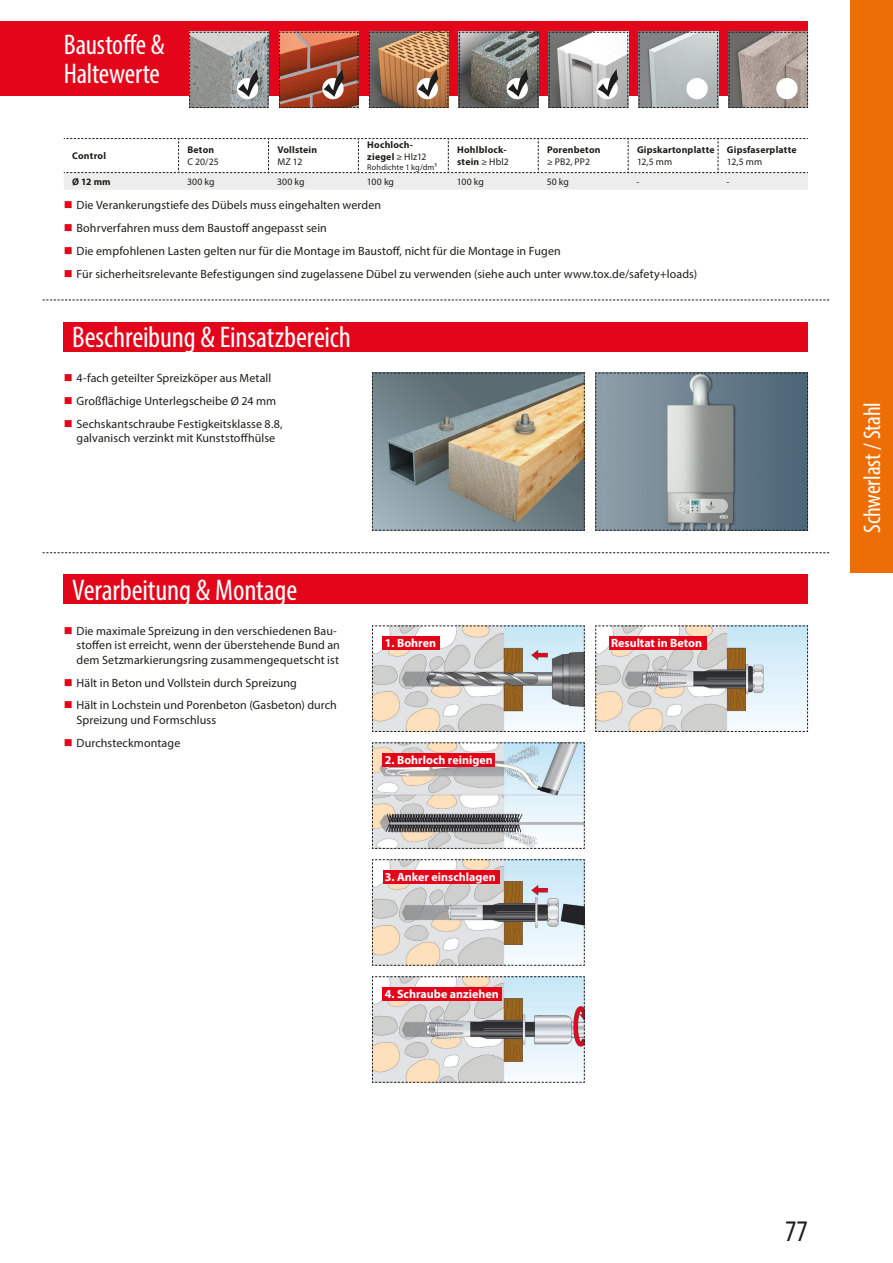
<style>
.page{position:relative;width:893px;height:1263px;background:#fff}
.page>*{position:absolute;margin:0;border:0;box-sizing:border-box;transform-origin:0 0}
.t1{font:condensed 30px "Myriad Pro";letter-spacing:-.005em;color:#fff}
.t2{font:condensed 30px "Myriad Pro";color:#1d1d1b}
.t3{font:condensed 28.5px/28.5px "Myriad Pro";letter-spacing:-.005em;color:#fff}
.t4{font:condensed 24px "Myriad Pro";letter-spacing:-.005em;color:#fff}
.t5{font:12px/14.4px "Myriad Pro";letter-spacing:.01em;color:#1d1d1b}
.t6{font:700 12px "Myriad Pro";color:#fff}
.t7{font:700 9.75px/11.7px "Myriad Pro";letter-spacing:.02em;color:#1d1d1b}
.t8{font:9.75px "Myriad Pro";letter-spacing:.005em;color:#1d1d1b}
.t9{font:8.25px "Myriad Pro";letter-spacing:.015em;color:#1d1d1b}
.s1{font-weight:400}
.s2{color:#e3061b}
</style>
<div class="page">
<div style="left:850px;top:0;width:43px;height:572px;background:#ed6e05"></div>
<div style="left:0;top:21px;width:808px;height:75px;background:#e3061b"></div>
<svg style="left:638px;top:32px;width:80px;height:76px;background:#acb2b2"></svg>
<div style="left:686px;top:78px;width:22px;height:21px;background:#fff;border-radius:50%"></div>
<svg style="left:728px;top:32px;width:80px;height:76px;background:#9b918b"></svg>
<div style="left:776px;top:78px;width:22px;height:21px;background:#fff;border-radius:50%"></div>
<svg style="left:595px;top:372px;width:213px;height:159px;background:#7a8b94"></svg>
<svg style="left:43px;top:300px;width:786px;height:1px"></svg>
<svg style="left:43px;top:552px;width:786px;height:1px"></svg>
<div style="left:64px;top:322px;width:744px;height:29px;background:#e3061b"></div>
<div style="left:64px;top:574px;width:744px;height:30px;background:#e3061b"></div>
<svg style="left:372px;top:625px;width:213px;height:107px;background:#c8c8c4"></svg>
<svg style="left:372px;top:742px;width:213px;height:107px;background:#c7cacb"></svg>
<svg style="left:372px;top:859px;width:213px;height:107px;background:#cacac7"></svg>
<svg style="left:372px;top:976px;width:213px;height:107px;background:#cdcbc9"></svg>
<div style="left:383px;top:636px;width:57px;height:14px;background:#e3061b"></div>
<div style="left:383px;top:753px;width:112px;height:14px;background:#e3061b"></div>
<div style="left:383px;top:870px;width:117px;height:14px;background:#e3061b"></div>
<div style="left:383px;top:987px;width:119px;height:14px;background:#e3061b"></div>
<svg style="left:64px;top:138px;width:744px;height:52px"></svg>
<svg style="left:595px;top:625px;width:213px;height:107px;background:#cfd0ce"></svg>
<div style="left:609px;top:636px;width:98px;height:14px;background:#e3061b"></div>
<svg style="left:189px;top:32px;width:80px;height:76px;background:#9fa1a1"></svg>
<svg style="left:279px;top:32px;width:80px;height:76px;background:#a5543c"></svg>
<svg style="left:369px;top:32px;width:80px;height:76px;background:#a57e5c"></svg>
<svg style="left:459px;top:32px;width:80px;height:76px;background:#787a76"></svg>
<svg style="left:548px;top:32px;width:80px;height:76px;background:#b8b8b8"></svg>
<svg style="left:372px;top:372px;width:213px;height:159px;background:#8f9185"></svg>
<h2 class="t3" style="left:64px;top:30px;width:102px">Baustoffe &amp;<br>Haltewerte</h2>
<p class="t7" style="left:72px;top:150px;width:35px">Control</p>
<p class="t7" style="left:187px;top:144px;width:28px">Beton</p>
<p class="t8" style="left:187px;top:156px;width:33px">C 20/25</p>
<p class="t7" style="left:277px;top:144px;width:41px">Vollstein</p>
<p class="t8" style="left:277px;top:156px;width:26px">MZ 12</p>
<p class="t7" style="left:367px;top:139px;width:61px">Hochloch&shy;ziegel <span class="s1">≥ Hlz12</span></p>
<p class="t9" style="left:367px;top:162px;width:71px">Rohdichte 1 kg/dm³</p>
<p class="t7" style="left:457px;top:144px;width:53px">Hohlblock&shy;stein <span class="s1">≥ Hbl2</span></p>
<p class="t7" style="left:547px;top:144px;width:55px">Porenbeton</p>
<p class="t8" style="left:547px;top:156px;width:44px">≥ PB2, PP2</p>
<p class="t7" style="left:637px;top:144px;width:79px">Gipskartonplatte</p>
<p class="t8" style="left:637px;top:156px;width:37px">12,5 mm</p>
<p class="t7" style="left:727px;top:144px;width:71px">Gipsfaserplatte</p>
<p class="t8" style="left:727px;top:156px;width:37px">12,5 mm</p>
<p class="t7" style="left:72px;top:175px;width:40px">Ø 12 mm</p>
<p class="t8" style="left:187px;top:176px;width:29px">300 kg</p>
<p class="t8" style="left:277px;top:176px;width:29px">300 kg</p>
<p class="t8" style="left:367px;top:176px;width:29px">100 kg</p>
<p class="t8" style="left:457px;top:176px;width:29px">100 kg</p>
<p class="t8" style="left:547px;top:176px;width:24px">50 kg</p>
<p class="t8" style="left:637px;top:176px;width:4px">-</p>
<p class="t8" style="left:726px;top:176px;width:4px">-</p>
<p class="t5" style="left:64px;top:198px;width:319px"><span class="s2">■</span> Die Verankerungstiefe des Dübels muss eingehalten werden</p>
<p class="t5" style="left:64px;top:221px;width:265px"><span class="s2">■</span> Bohrverfahren muss dem Baustoff angepasst sein</p>
<p class="t5" style="left:64px;top:244px;width:499px"><span class="s2">■</span> Die empfohlenen Lasten gelten nur für die Montage im Baustoff, nicht für die Montage in Fugen</p>
<p class="t5" style="left:64px;top:267px;width:635px"><span class="s2">■</span> Für sicherheitsrelevante Befestigungen sind zugelassene Dübel zu verwenden (siehe auch unter www.tox.de/safety+loads)</p>
<h1 class="t1" style="left:72px;top:319px;width:280px">Beschreibung &amp; Einsatzbereich</h1>
<p class="t5" style="left:64px;top:370px;width:209px"><span class="s2">■</span> 4-fach geteilter Spreizköper aus Metall</p>
<p class="t5" style="left:64px;top:393px;width:214px"><span class="s2">■</span> Großflächige Unterlegscheibe Ø 24 mm</p>
<p class="t5" style="left:64px;top:416px;width:220px;text-align:center"><span class="s2">■</span> Sechskantschraube Festigkeitsklasse 8.8, galvanisch verzinkt mit Kunststoffhülse</p>
<h1 class="t1" style="left:72px;top:572px;width:226px">Verarbeitung &amp; Montage</h1>
<p class="t5" style="left:77px;top:623px;width:265px;text-indent:-13px"><span class="s2">■</span> Die maximale Spreizung in den verschiedenen Bau&shy;stoffen ist erreicht, wenn der überstehende Bund an dem Setzmarkierungsring zusammengequetscht ist</p>
<p class="t5" style="left:64px;top:675px;width:235px"><span class="s2">■</span> Hält in Beton und Vollstein durch Spreizung</p>
<p class="t5" style="left:77px;top:698px;width:262px;text-indent:-13px"><span class="s2">■</span> Hält in Lochstein und Porenbeton (Gasbeton) durch<br>Spreizung und Formschluss</p>
<p class="t5" style="left:64px;top:735px;width:118px"><span class="s2">■</span> Durchsteckmontage</p>
<p class="t6" style="left:385px;top:635px;width:53px">1. Bohren</p>
<p class="t6" style="left:385px;top:752px;width:109px">2. Bohrloch reinigen</p>
<p class="t6" style="left:385px;top:869px;width:113px">3. Anker einschlagen</p>
<p class="t6" style="left:385px;top:986px;width:115px">4. Schraube anziehen</p>
<p class="t6" style="left:611px;top:635px;width:93px">Resultat in Beton</p>
<h3 class="t4" style="left:858px;top:533px;width:132px;rotate:-90deg">Schwerlast / Stahl</h3>
<h1 class="t2" style="left:785px;top:1213px;width:24px">77</h1>
</div>
